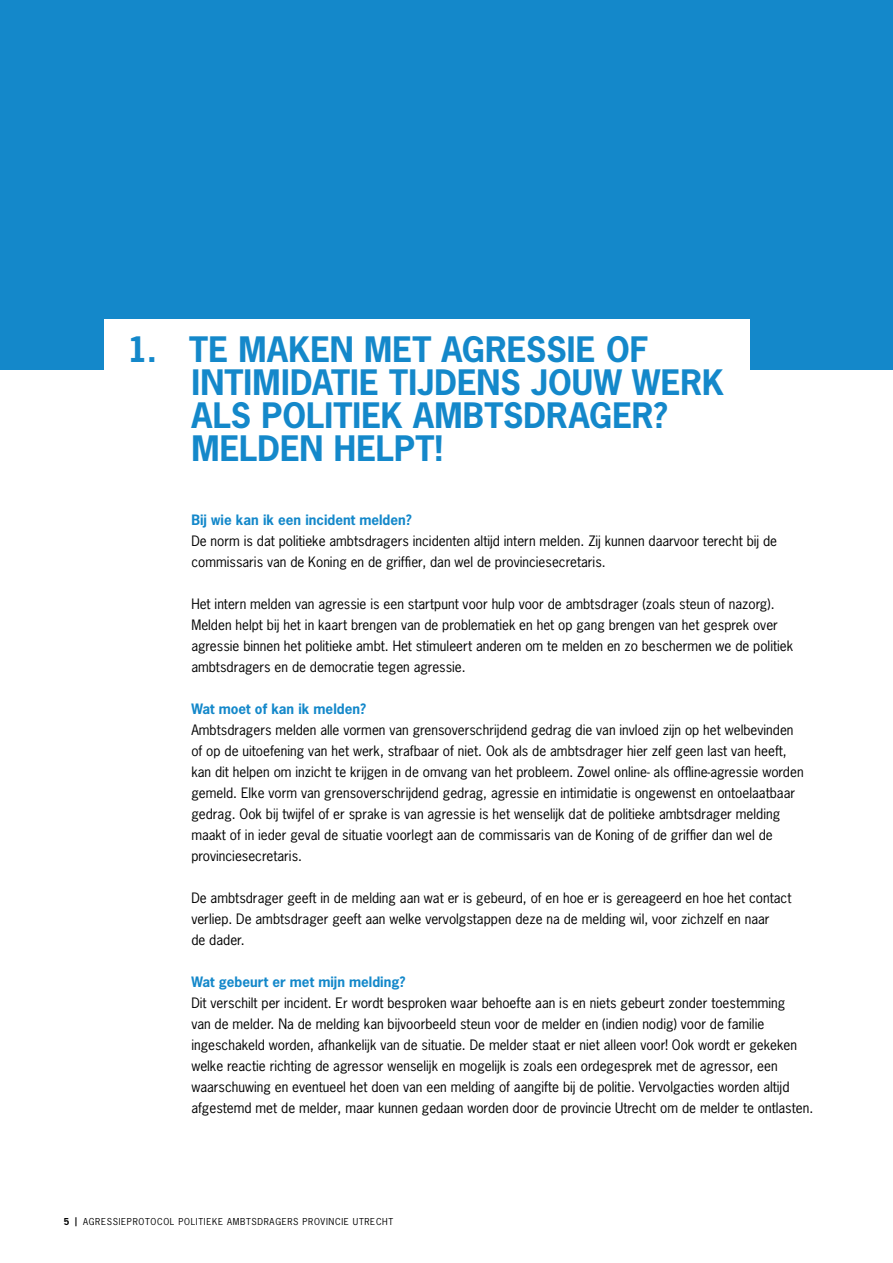
<style>
.page{position:relative;width:893px;height:1263px;background:#fff}
.page>*{position:absolute;margin:0;border:0;box-sizing:border-box;transform-origin:0 0}
.H1_genummerd{font:700 33px/33px "News Gothic Std";letter-spacing:.005em;color:#1488ca}
.Brood{font:13.5px/21px "News Gothic Std";color:#000}
.t1{font:700 13.5px "News Gothic Std";color:#1488ca}
.t2{font:9px "News Gothic Std";letter-spacing:.075em;color:#000}
.s1{font-weight:700}
</style>
<div class="page">
<div style="left:0;top:0;width:893px;height:370px;background:#1488ca"></div>
<div style="left:104px;top:319px;width:645px;height:153px;background:#fff"></div>
<h1 class="H1_genummerd" style="left:191px;top:332px;width:534px;text-indent:-64px">1. TE MAKEN MET AGRESSIE OF<br>INTIMIDATIE TIJDENS JOUW WERK<br>ALS POLITIEK AMBTSDRAGER?<br>MELDEN HELPT!</h1>
<h2 class="t1" style="left:191px;top:511px;width:222px">Bij wie kan ik een incident melden?</h2>
<p class="Brood" style="left:191px;top:530px;width:587px">De norm is dat politieke ambtsdragers incidenten altijd intern melden. Zij kunnen daarvoor terecht bij de commissaris van de Koning en de griffier, dan wel de provinciesecretaris.</p>
<p class="Brood" style="left:191px;top:593px;width:603px">Het intern melden van agressie is een startpunt voor hulp voor de ambtsdrager (zoals steun of nazorg).<br>Melden helpt bij het in kaart brengen van de problematiek en het op gang brengen van het gesprek over agressie binnen het politieke ambt. Het stimuleert anderen om te melden en zo beschermen we de politiek ambtsdragers en de democratie tegen agressie.</p>
<h2 class="t1" style="left:191px;top:700px;width:176px">Wat moet of kan ik melden?</h2>
<p class="Brood" style="left:191px;top:719px;width:614px">Ambtsdragers melden alle vormen van grensoverschrijdend gedrag die van invloed zijn op het welbevinden of op de uitoefening van het werk, strafbaar of niet. Ook als de ambtsdrager hier zelf geen last van heeft, kan dit helpen om inzicht te krijgen in de omvang van het probleem. Zowel online- als offline-agressie worden gemeld. Elke vorm van grensoverschrijdend gedrag, agressie en intimidatie is ongewenst en ontoelaatbaar gedrag. Ook bij twijfel of er sprake is van agressie is het wenselijk dat de politieke ambtsdrager melding maakt of in ieder geval de situatie voorlegt aan de commissaris van de Koning of de griffier dan wel de provinciesecretaris.</p>
<p class="Brood" style="left:191px;top:887px;width:602px">De ambtsdrager geeft in de melding aan wat er is gebeurd, of en hoe er is gereageerd en hoe het contact verliep. De ambtsdrager geeft aan welke vervolgstappen deze na de melding wil, voor zichzelf en naar<br>de dader.</p>
<h2 class="t1" style="left:191px;top:973px;width:216px">Wat gebeurt er met mijn melding?</h2>
<p class="Brood" style="left:191px;top:992px;width:623px">Dit verschilt per incident. Er wordt besproken waar behoefte aan is en niets gebeurt zonder toestemming<br>van de melder. Na de melding kan bijvoorbeeld steun voor de melder en (indien nodig) voor de familie ingeschakeld worden, afhankelijk van de situatie. De melder staat er niet alleen voor! Ook wordt er gekeken welke reactie richting de agressor wenselijk en mogelijk is zoals een ordegesprek met de agressor, een waarschuwing en eventueel het doen van een melding of aangifte bij de politie. Vervolgacties worden altijd afgestemd met de melder, maar kunnen gedaan worden door de provincie Utrecht om de melder te ontlasten.</p>
<p class="t2" style="left:64px;top:1215px;width:331px"><span class="s1">5 |</span> AGRESSIEPROTOCOL POLITIEKE AMBTSDRAGERS PROVINCIE UTRECHT</p>
</div>
